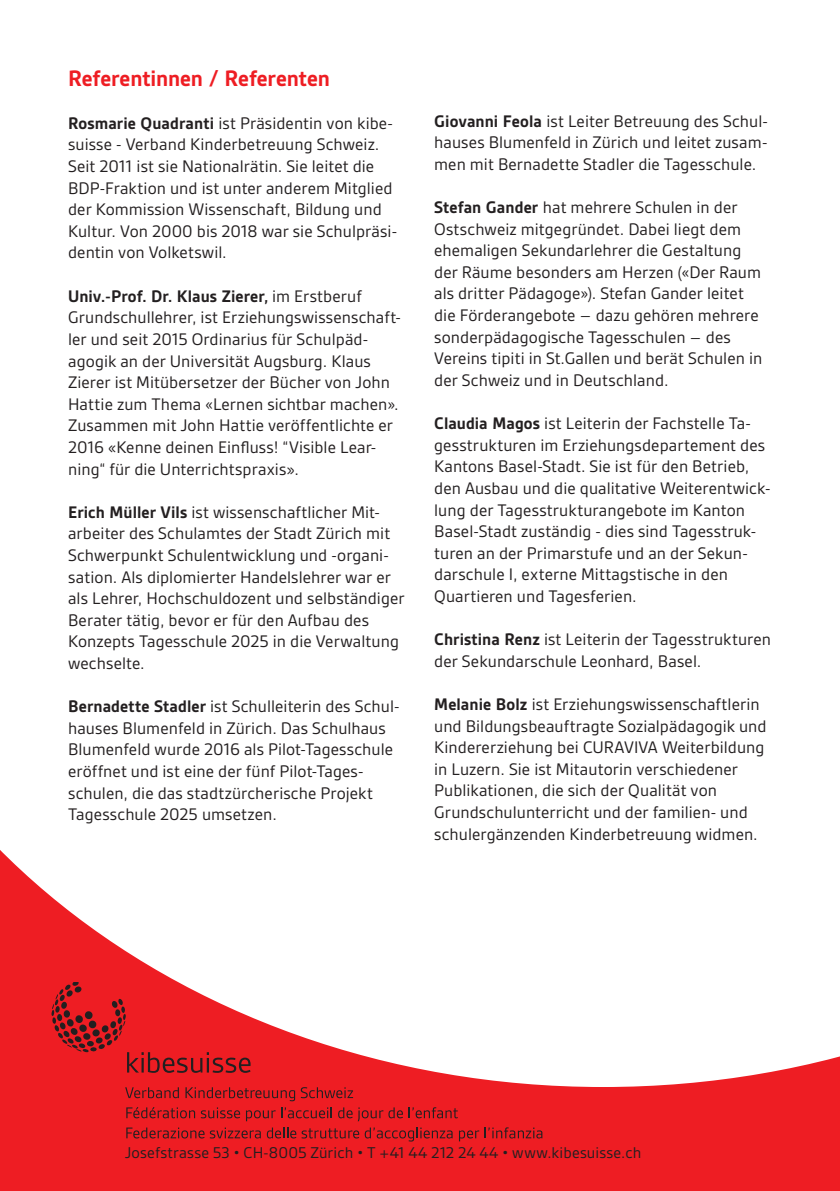
<style>
.page{position:relative;width:840px;height:1191px;background:#fff}
.page>*{position:absolute;margin:0;border:0;box-sizing:border-box;transform-origin:0 0}
.t1{font:700 24px "Gesta";letter-spacing:-.005em;color:#ee1d23}
.t2{font:18px/21.6px "Gesta";letter-spacing:.005em;color:#231f20}
.t3{font:16.8px "Gesta";letter-spacing:.01em;color:#231f20}
.s1{font-weight:700}
.s2{font-family:"Source Sans Pro"}
</style>
<div class="page">
<div style="left:0;top:666px;width:839px;height:525px;background:#ee1d23"></div>
<svg style="left:0;top:666px;width:839px;height:421px;background:#fdebeb"></svg>
<svg style="left:51px;top:982px;width:199px;height:90px"></svg>
<svg style="left:125px;top:1087px;width:332px;height:34px"></svg>
<svg style="left:126px;top:1127px;width:78px;height:11px"></svg>
<svg style="left:210px;top:1127px;width:51px;height:11px"></svg>
<svg style="left:267px;top:1127px;width:185px;height:14px"></svg>
<svg style="left:459px;top:1127px;width:83px;height:14px"></svg>
<h1 class="t1" style="left:68px;top:64px;width:263px">Referentinnen / Referenten</h1>
<p class="t2" style="left:68px;top:112px;width:330px"><span class="s1">Rosmarie Quadranti</span> ist Präsidentin von kibe&shy;suisse - Verband Kinderbetreuung Schweiz.<br>Seit 2011 ist sie Nationalrätin. Sie leitet die BDP-Fraktion und ist unter anderem Mitglied der Kommission Wissenschaft, Bildung und Kultur. Von 2000 bis 2018 war sie Schulpräsi&shy;dentin von Volketswil.</p>
<p class="t2" style="left:68px;top:285px;width:334px"><span class="s1">Univ.-Prof. Dr. Klaus Zierer,</span> im Erstberuf Grundschullehrer, ist Erziehungswissenschaft&shy;ler und seit 2015 Ordinarius für Schulpäd&shy;agogik an der Universität Augsburg. Klaus Zierer ist Mitübersetzer der Bücher von John Hattie zum Thema <span class="s2">«</span>Lernen sichtbar machen<span class="s2">»</span>.<br>Zusammen mit John Hattie veröffentlichte er 2016 «Kenne deinen Einfluss! “Visible Lear&shy;ning“ fü r die Unterrichtspraxis».</p>
<p class="t2" style="left:68px;top:501px;width:338px"><span class="s1">Erich Müller Vils</span> ist wissenschaftlicher Mit&shy;arbeiter des Schulamtes der Stadt Zürich mit Schwerpunkt Schulentwicklung und -organi&shy;sation. Als diplomierter Handelslehrer war er als Lehrer, Hochschuldozent und selbständiger Berater tätig, bevor er für den Aufbau des Konzepts Tagesschule 2025 in die Verwaltung wechselte.</p>
<p class="t2" style="left:68px;top:695px;width:333px"><span class="s1">Bernadette Stadler</span> ist Schulleiterin des Schul&shy;hauses Blumenfeld in Zürich. Das Schulhaus Blumenfeld wurde 2016 als Pilot-Tagesschule eröffnet und ist eine der fünf Pilot-Tages&shy;schulen, die das stadtzürcherische Projekt Tagesschule 2025 umsetzen.</p>
<p class="t2" style="left:434px;top:110px;width:335px;text-align:justify"><span class="s1">Giovanni Feola</span> ist Leiter Betreuung des Schul&shy;hauses Blumenfeld in Zürich und leitet zusam&shy;men mit Bernadette Stadler die Tagesschule.</p>
<p class="t2" style="left:434px;top:196px;width:329px"><span class="s1">Stefan Gander</span> hat mehrere Schulen in der Ostschweiz mitgegründet. Dabei liegt dem ehemaligen Sekundarlehrer die Gestaltung der Räume besonders am Herzen (<span class="s2">«</span>Der Raum als dritter Pädagoge<span class="s2">»</span>). Stefan Gander leitet die Förderangebote – dazu gehören mehrere sonderpädagogische Tagesschulen – des Vereins tipiti in St.Gallen und berät Schulen in der Schweiz und in Deutschland.</p>
<p class="t2" style="left:434px;top:412px;width:337px"><span class="s1">Claudia Magos</span> ist Leiterin der Fachstelle Ta&shy;gesstrukturen im Erziehungsdepartement des Kantons Basel-Stadt. Sie ist für den Betrieb, den Ausbau und die qualitative Weiterentwick&shy;lung der Tagesstrukturangebote im Kanton Basel-Stadt zuständig - dies sind Tagesstruk&shy;turen an der Primarstufe und an der Sekun&shy;darschule I, externe Mittagstische in den Quartieren und Tagesferien.</p>
<p class="t2" style="left:434px;top:628px;width:338px"><span class="s1">Christina Renz</span> ist Leiterin der Tagesstrukturen der Sekundarschule Leonhard, Basel.</p>
<p class="t2" style="left:434px;top:693px;width:334px"><span class="s1">Melanie Bolz</span> ist Erziehungswissenschaftlerin und Bildungsbeauftragte Sozialpädagogik und Kindererziehung bei CURAVIVA Weiterbildung in Luzern. Sie ist Mitautorin verschiedener Publikationen, die sich der Qualität von Grundschulunterricht und der familien- und schulergänzenden Kinderbetreuung widmen.</p>
<p class="t3" style="left:125px;top:1143px;width:517px">Josefstrasse 53 • CH-8005 Zürich • T +41 44 212 24 44 • www.kibesuisse.ch</p>
</div>
